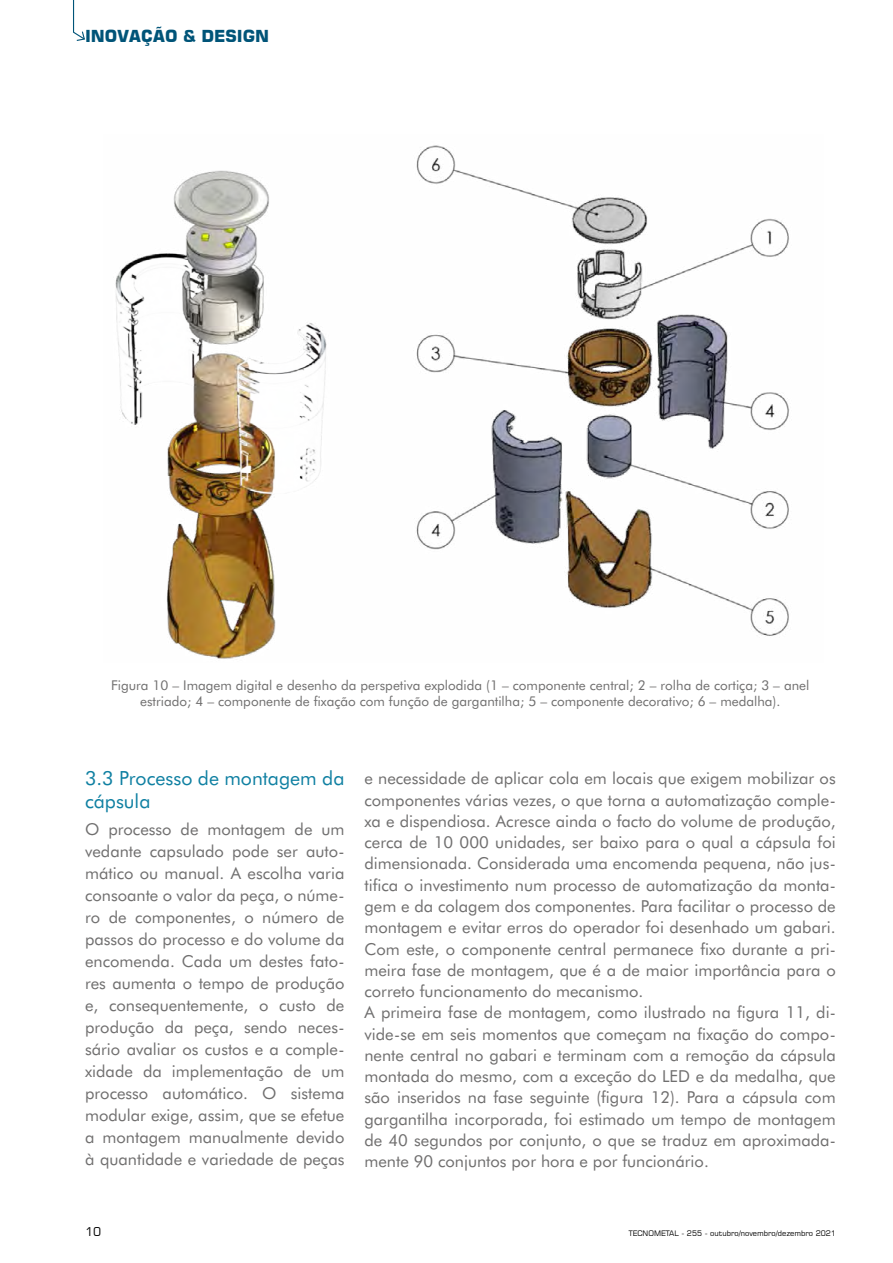
<style>
.page{position:relative;width:893px;height:1263px;background:#fff}
.page>*{position:absolute;margin:0;border:0;box-sizing:border-box;transform-origin:0 0}
.t1{font:19.5px/23.5px "Futura BT";color:#0f80a2}
.t2{font:16.5px/21.3px "Futura BT";color:#706f6f;text-align:justify}
.t3{font:700 16.5px "Square 721 BT";color:#005478}
.t4{font:13.5px/16.5px "Futura BT";color:#706f6f;text-align:center}
.t5{font:12px "Square 721 BT";color:#000}
.t6{font:7.5px "Square 721 BT";color:#000}
</style>
<div class="page">
<svg style="left:73px;top:0;width:12px;height:41px"></svg>
<img style="left:115px;top:145px;width:675px;height:514px">
<p class="t3" style="left:85px;top:26px;width:186px">INOVAÇÃO &amp; DESIGN</p>
<p class="t4" style="left:111px;top:676px;width:700px">Figura 10 – Imagem digital e desenho da perspetiva explodida (1 – componente central; 2 – rolha de cortiça; 3 – anel estriado; 4 – componente de fixação com função de gargantilha; 5 – componente decorativo; 6 – medalha).</p>
<p class="t1" style="left:85px;top:766px;width:261px">3.3 Processo de montagem da cápsula</p>
<p class="t2" style="left:85px;top:818px;width:261px;line-height:22px">O processo de montagem de um vedante capsulado pode ser auto&shy;mático ou manual. A escolha varia consoante o valor da peça, o núme&shy;ro de componentes, o número de passos do processo e do volume da encomenda. Cada um destes fato&shy;res aumenta o tempo de produção e, consequentemente, o custo de produção da peça, sendo neces&shy;sário avaliar os custos e a comple&shy;xidade da implementação de um processo automático. O sistema modular exige, assim, que se efetue a montagem manualmente devido à quantidade e variedade de peças</p>
<p class="t2" style="left:364px;top:768px;width:473px;text-align:left">e necessidade de aplicar cola em locais que exigem mobilizar os componentes várias vezes, o que torna a automatização comple&shy;xa e dispendiosa. Acresce ainda o facto do volume de produção, cerca de 10 000 unidades, ser baixo para o qual a cápsula foi dimensionada. Considerada uma encomenda pequena, não jus&shy;tifica o investimento num processo de automatização da monta&shy;gem e da colagem dos componentes. Para facilitar o processo de montagem e evitar erros do operador foi desenhado um gabari.<br>Com este, o componente central permanece fixo durante a pri&shy;meira fase de montagem, que é a de maior importância para o correto funcionamento do mecanismo.<br>A primeira fase de montagem, como ilustrado na figura 11, di&shy;vide-se em seis momentos que começam na fixação do compo&shy;nente central no gabari e terminam com a remoção da cápsula montada do mesmo, com a exceção do LED e da medalha, que são inseridos na fase seguinte (figura 12). Para a cápsula com gargantilha incorporada, foi estimado um tempo de montagem de 40 segundos por conjunto, o que se traduz em aproximada&shy;mente 90 conjuntos por hora e por funcionário.</p>
<p class="t5" style="left:85px;top:1224px;width:18px">10</p>
<p class="t6" style="left:629px;top:1228px;width:209px">TECNOMETAL - 255 - outubro/novembro/dezembro 2021</p>
</div>
